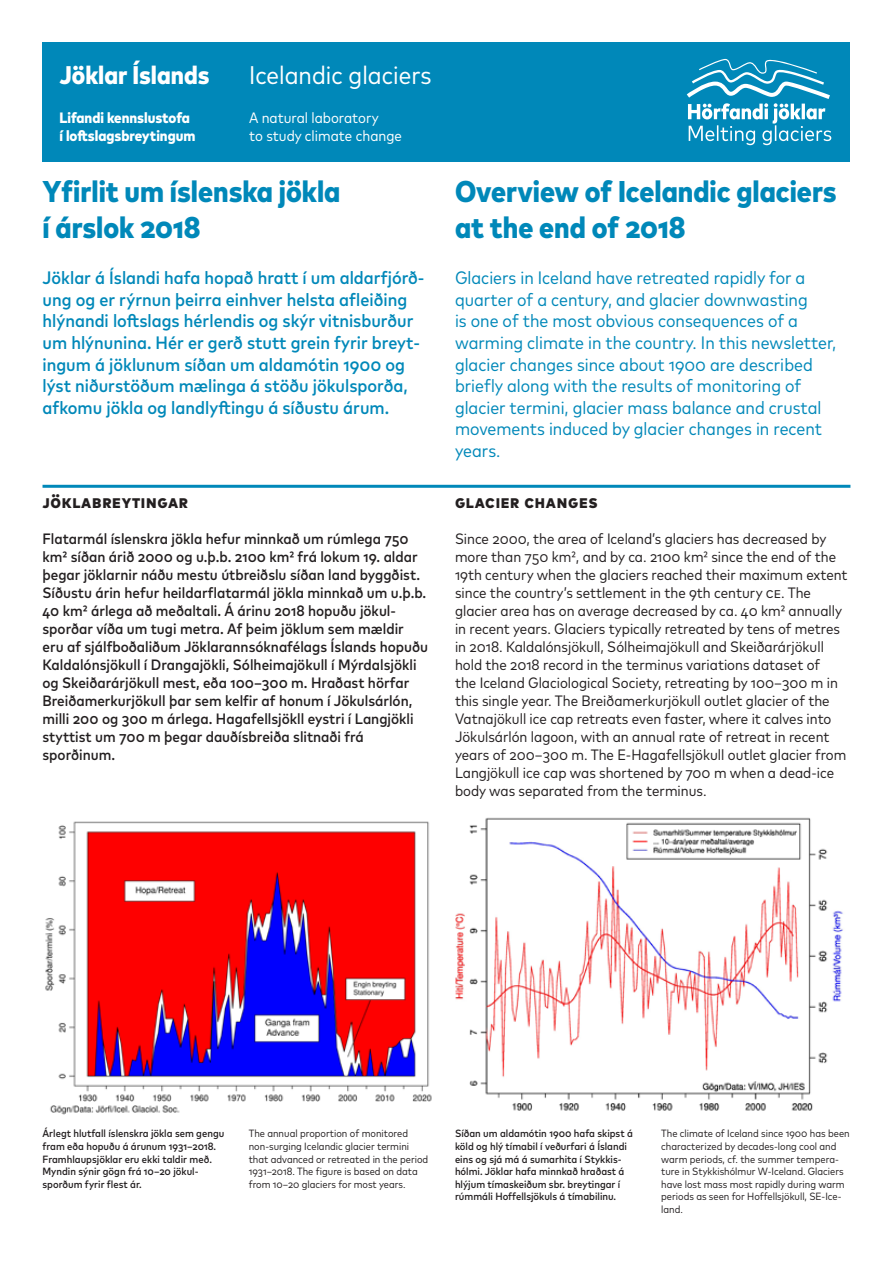
<style>
.page{position:relative;width:893px;height:1263px;background:#fff}
.page>*{position:absolute;margin:0;border:0;box-sizing:border-box;transform-origin:0 0}
.t1{font:800 condensed 30px/36px "Mark Pro";color:#0088b9}
.t2{font:condensed 25.5px "Mark Pro";color:#fff}
.t3{font:800 condensed 25.5px "Mark Pro";color:#fff}
.t4{font:condensed 18px/21.6px "Mark Pro";color:#0088b9}
.t5{font:500 condensed 18px/21.6px "Mark Pro";color:#0088b9}
.t6{font:800 condensed 18px "Mark Pro";letter-spacing:.04em;color:#231f20}
.t7{font:condensed 15px/18px "Mark Pro";color:#231f20}
.t8{font:500 condensed 15px/18px "Mark Pro";color:#231f20}
.t9{font:800 condensed 15px/18px "Mark Pro";color:#fff}
.t10{font:condensed 15px/18px "Mark Pro";color:#fff}
.t11{font:condensed 10.5px/12.6px "Mark Pro";color:#231f20}
.t12{font:500 condensed 10.5px/12.6px "Mark Pro";color:#231f20}
</style>
<div class="page">
<div style="left:43px;top:43px;width:807px;height:119px;background:#0088b9"></div>
<hr style="left:43px;top:485px;width:807px;height:3px;background:#0088b9">
<img style="left:45px;top:821px;width:387px;height:294px">
<img style="left:455px;top:817px;width:388px;height:294px">
<svg style="left:687px;top:58px;width:144px;height:87px"></svg>
<h2 class="t3" style="left:60px;top:56px;width:151px">Jöklar Íslands</h2>
<h2 class="t2" style="left:249px;top:56px;width:184px">Icelandic glaciers</h2>
<p class="t9" style="left:60px;top:107px;width:137px">Lifandi kennslustofa í loftslagsbreytingum</p>
<p class="t10" style="left:249px;top:107px;width:154px">A natural laboratory<br>to study climate change</p>
<h1 class="t1" style="left:43px;top:171px;width:299px">Yfirlit um íslenska jökla í árslok 2018</h1>
<p class="t5" style="left:42px;top:266px;width:384px">Jöklar á Íslandi hafa hopað hratt í um aldarfjórð&shy;ung og er rýrnun þeirra einhver helsta afleiðing hlýnandi loftslags hérlendis og skýr vitnisburður um hlýnunina. Hér er gerð stutt grein fyrir breyt&shy;ingum á jöklunum síðan um aldamótin 1900 og lýst niðurstöðum mælinga á stöðu jökulsporða, afkomu jökla og landlyftingu á síðustu árum.</p>
<p class="t6" style="left:42px;top:487px;width:147px">Jöklabreytingar</p>
<p class="t8" style="left:43px;top:528px;width:387px">Flatarmál íslenskra jökla hefur minnkað um rúmlega 750 km2 síðan árið 2000 og u.þ.b. 2100 km2 frá lokum 19. aldar þegar jöklarnir náðu mestu útbreiðslu síðan land byggðist.<br>Síðustu árin hefur heildarflatarmál jökla minnkað um u.þ.b.<br>40 km2 árlega að meðaltali. Á árinu 2018 hopuðu jökul&shy;sporðar víða um tugi metra. Af þeim jöklum sem mældir eru af sjálfboðaliðum Jöklarannsóknafélags Íslands hopuðu Kaldalónsjökull í Drangajökli, Sólheimajökull í Mýrdalsjökli og Skeiðarárjökull mest, eða 100–300 m. Hraðast hörfar Breiðamerkurjökull þar sem kelfir af honum í Jökulsárlón, milli 200 og 300 m árlega. Hagafellsjökll eystri í Langjökli styttist um 700 m þegar dauðísbreiða slitnaði frá sporðinum.</p>
<h1 class="t1" style="left:455px;top:171px;width:383px">Overview of Icelandic glaciers at the end of 2018</h1>
<p class="t4" style="left:455px;top:266px;width:383px">Glaciers in Iceland have retreated rapidly for a quarter of a century, and glacier downwasting<br>is one of the most obvious consequences of a warming climate in the country. In this newsletter, glacier changes since about 1900 are described briefly along with the results of monitoring of glacier termini, glacier mass balance and crustal movements induced by glacier changes in recent years.</p>
<p class="t6" style="left:455px;top:487px;width:144px">Glacier changes</p>
<p class="t7" style="left:455px;top:528px;width:394px">Since 2000, the area of Iceland’s glaciers has decreased by more than 750 km2, and by ca. 2100 km2 since the end of the 19th century when the glaciers reached their maximum extent since the country’s settlement in the 9th century CE. The glacier area has on average decreased by ca. 40 km2 annually in recent years. Glaciers typically retreated by tens of metres in 2018. Kaldalónsjökull, Sólheimajökull and Skeiðarárjökull hold the 2018 record in the terminus variations dataset of<br>the Iceland Glaciological Society, retreating by 100–300 m in this single year. The Breiðamerkurjökull outlet glacier of the Vatnajökull ice cap retreats even faster, where it calves into Jökulsárlón lagoon, with an annual rate of retreat in recent years of 200–300 m. The E-Hagafellsjökull outlet glacier from Langjökull ice cap was shortened by 700 m when a dead-ice body was separated from the terminus.</p>
<p class="t12" style="left:43px;top:1126px;width:183px">Árlegt hlutfall íslenskra jökla sem gengu fram eða hopuðu á árunum 1931–2018.<br>Framhlaupsjöklar eru ekki taldir með.<br>Myndin sýnir gögn frá 10–20 jökul&shy;sporðum fyrir flest ár.</p>
<p class="t11" style="left:249px;top:1126px;width:181px">The annual proportion of monitored non-surging Icelandic glacier termini that advanced or retreated in the period 1931–2018. The figure is based on data from 10–20 glaciers for most years.</p>
<p class="t12" style="left:455px;top:1126px;width:179px">Síðan um aldamótin 1900 hafa skipst á köld og hlý tímabil í veðurfari á Íslandi eins og sjá má á sumarhita í Stykkis&shy;hólmi. Jöklar hafa minnkað hraðast á hlýjum tímaskeiðum sbr. breytingar í rúmmáli Hoffellsjökuls á tímabilinu.</p>
<p class="t11" style="left:661px;top:1126px;width:190px">The climate of Iceland since 1900 has been characterized by decades-long cool and warm periods, cf. the summer tempera&shy;ture in Stykkishólmur W-Iceland. Glaciers have lost mass most rapidly during warm periods as seen for Hoffellsjökull, SE-Ice&shy;land.</p>
</div>
